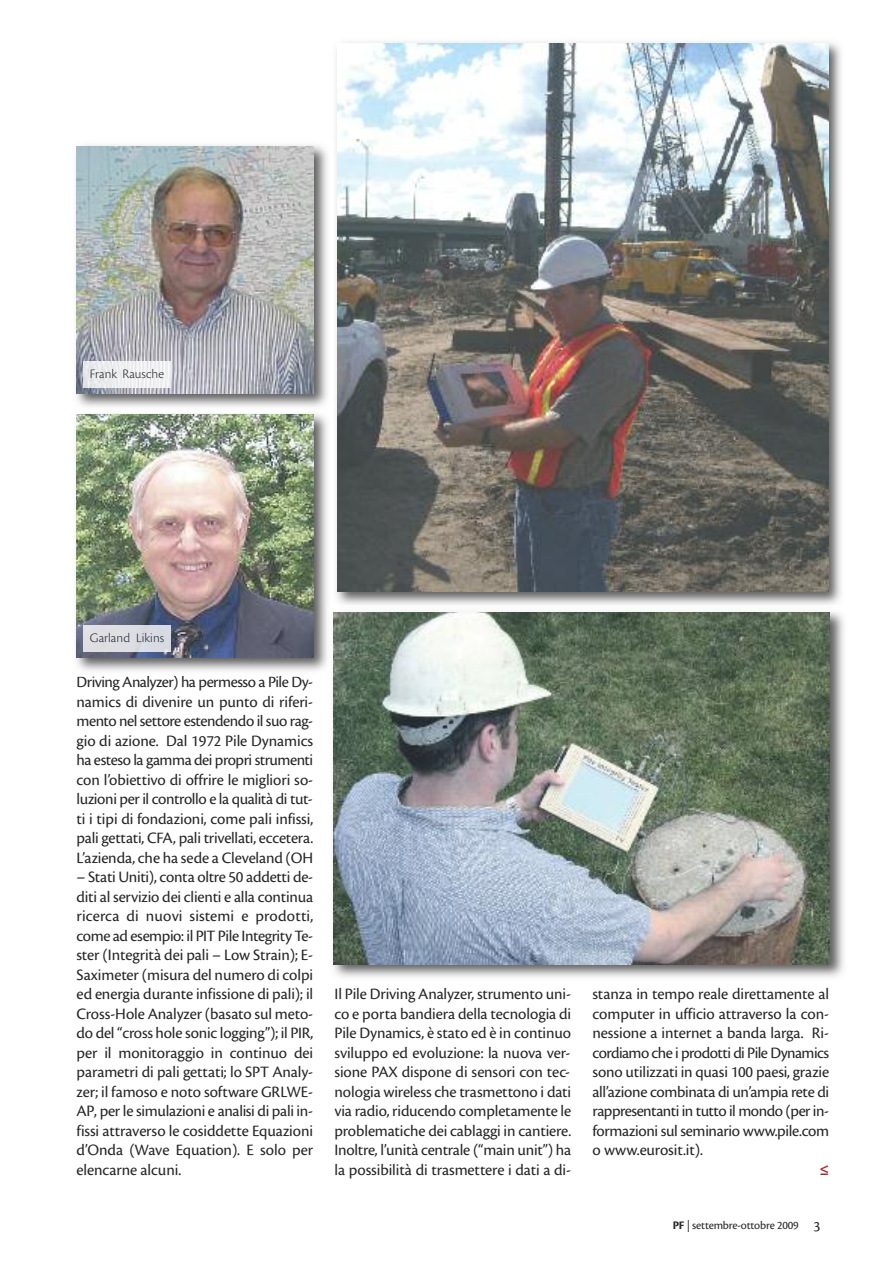
<style>
.page{position:relative;width:893px;height:1263px;background:#fff}
.page>*{position:absolute;margin:0;border:0;box-sizing:border-box;transform-origin:0 0}
.t1{font:16.5px/19.5px "Cronos Pro";letter-spacing:-.01em;color:#272627;text-align:justify}
.t2{font:700 16.5px "Cronos Pro";color:#ae2a30}
.t3{font:300 13.5px "Cronos Pro";color:#272627}
.t4{font:12px "Cronos Pro";letter-spacing:-.015em;color:#272627}
.s1{font-weight:700}
.s2{font-size:15px}
</style>
<div class="page">
<img style="left:336px;top:42px;width:505px;height:563px">
<img style="left:337px;top:44px;width:491px;height:547px">
<img style="left:333px;top:612px;width:511px;height:365px">
<img style="left:333px;top:612px;width:497px;height:352px">
<img style="left:76px;top:145px;width:252px;height:262px">
<img style="left:77px;top:146px;width:237px;height:248px">
<img style="left:76px;top:413px;width:252px;height:263px">
<img style="left:327px;top:606px;width:1px;height:70px">
<img style="left:77px;top:414px;width:237px;height:243px">
<img style="left:84px;top:362px;width:86px;height:26px">
<div style="left:84px;top:626px;width:86px;height:26px;background:#dddee4"></div>
<p class="t3" style="left:90px;top:369px;width:76px">Frank Rausche</p>
<p class="t3" style="left:90px;top:633px;width:76px">Garland Likins</p>
<p class="t1" style="left:77px;top:674px;width:238px">Driving Analyzer) ha permesso a Pile Dy&shy;namics di divenire un punto di riferi&shy;mento nel settore estendendo il suo rag&shy;gio di azione. Dal 1972 Pile Dynamics ha esteso la gamma dei propri strumenti con l’obiettivo di offrire le migliori so&shy;luzioni per il controllo e la qualità di tut&shy;ti i tipi di fondazioni, come pali infissi, pali gettati, CFA, pali trivellati, eccetera.<br>L’azienda, che ha sede a Cleveland (OH</p>
<p class="t1" style="left:77px;top:869px;width:238px">– Stati Uniti), conta oltre 50 addetti de&shy;diti al servizio dei clienti e alla continua ricerca di nuovi sistemi e prodotti, come ad esempio: il PIT Pile Integrity Te&shy;ster (Integrità dei pali – Low Strain); E-Saximeter (misura del numero di colpi ed energia durante infissione di pali); il Cross-Hole Analyzer (basato sul meto&shy;do del “cross hole sonic logging”); il PIR, per il monitoraggio in continuo dei parametri di pali gettati; lo SPT Analy&shy;zer; il famoso e noto software GRLWE-AP, per le simulazioni e analisi di pali in&shy;fissi attraverso le cosiddette Equazioni d’Onda (Wave Equation). E solo per elencarne alcuni.</p>
<p class="t1" style="left:334px;top:986px;width:238px">Il Pile Driving Analyzer, strumento uni&shy;co e porta bandiera della tecnologia di Pile Dynamics, è stato ed è in continuo sviluppo ed evoluzione: la nuova ver&shy;sione PAX dispone di sensori con tec&shy;nologia wireless che trasmettono i dati via radio, riducendo completamente le problematiche dei cablaggi in cantiere.<br>Inoltre, l’unità centrale (“main unit”) ha la possibilità di trasmettere i dati a di-</p>
<p class="t1" style="left:592px;top:986px;width:238px">stanza in tempo reale direttamente al computer in ufficio attraverso la con&shy;nessione a internet a banda larga. Ri&shy;cordiamo che i prodotti di Pile Dynamics sono utilizzati in quasi 100 paesi, grazie all’azione combinata di un’ampia rete di rappresentanti in tutto il mondo (per in&shy;formazioni sul seminario www.pile.com o www.eurosit.it).</p>
<p class="t2" style="left:819px;top:1164px;width:11px">≤</p>
<p class="t4" style="left:673px;top:1221px;width:149px"><span class="s1">PF</span> | settembre-ottobre 2009 <span class="s2">3</span></p>
</div>
